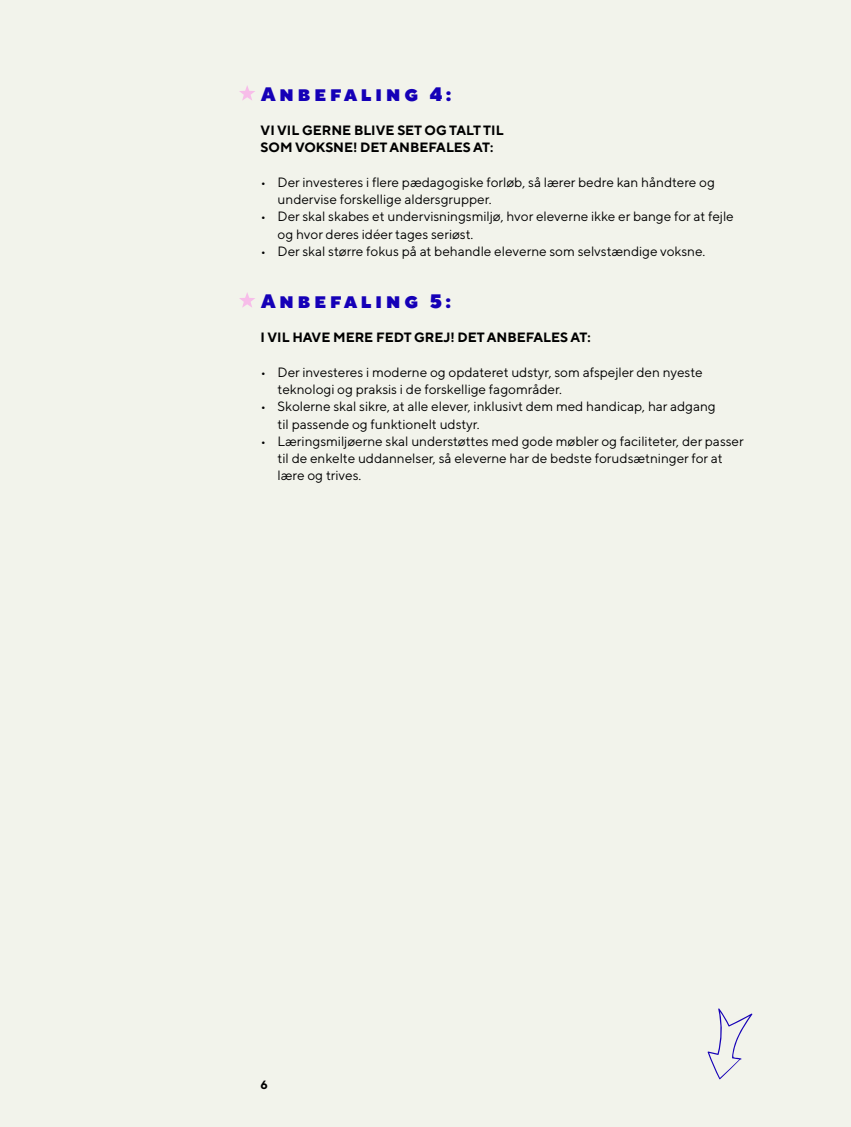
<style>
.page{position:relative;width:851px;height:1127px;background:#fff}
.page>*{position:absolute;margin:0;border:0;box-sizing:border-box;transform-origin:0 0}
.t1{font:900 19.5px "TT Norms Pro";letter-spacing:.18em;color:#1500b7}
.t2{font:13.5px/17.2px "TT Norms Pro";color:#000}
.t3{font:700 13.5px/17.2px "TT Norms Pro";color:#000}
.t4{font:700 12px "TT Norms Pro";color:#000}
</style>
<div class="page">
<div style="left:0;top:0;width:850px;height:1127px;background:#f2f3eb"></div>
<svg style="left:239px;top:85px;width:16px;height:16px"></svg>
<svg style="left:239px;top:292px;width:16px;height:16px"></svg>
<svg style="left:707px;top:1008px;width:45px;height:71px"></svg>
<h1 class="t1" style="left:261px;top:81px;width:192px">Anbefaling 4:</h1>
<p class="t3" style="left:260px;top:121px;width:244px">VI VIL GERNE BLIVE SET OG TALT TIL<br>SOM VOKSNE! DET ANBEFALES AT:</p>
<p class="t2" style="left:277px;top:173px;width:438px;text-indent:-17px">• Der investeres i flere pædagogiske forløb, så lærer bedre kan håndtere og undervise forskellige aldersgrupper.</p>
<p class="t2" style="left:277px;top:208px;width:457px;text-indent:-17px">• Der skal skabes et undervisningsmiljø, hvor eleverne ikke er bange for at fejle og hvor deres idéer tages seriøst.</p>
<p class="t2" style="left:260px;top:242px;width:446px">• Der skal større fokus på at behandle eleverne som selvstændige voksne.</p>
<h1 class="t1" style="left:261px;top:288px;width:191px">Anbefaling 5:</h1>
<p class="t3" style="left:260px;top:328px;width:331px">I VIL HAVE MERE FEDT GREJ! DET ANBEFALES AT:</p>
<p class="t2" style="left:277px;top:363px;width:426px;text-indent:-17px">• Der investeres i moderne og opdateret udstyr, som afspejler den nyeste teknologi og praksis i de forskellige fagområder.</p>
<p class="t2" style="left:277px;top:397px;width:439px;text-indent:-17px">• Skolerne skal sikre, at alle elever, inklusivt dem med handicap, har adgang til passende og funktionelt udstyr.</p>
<p class="t2" style="left:277px;top:432px;width:467px;text-indent:-17px">• Læringsmiljøerne skal understøttes med gode møbler og faciliteter, der passer til de enkelte uddannelser, så eleverne har de bedste forudsætninger for at lære og trives.</p>
<p class="t4" style="left:260px;top:1076px;width:9px">6</p>
</div>
